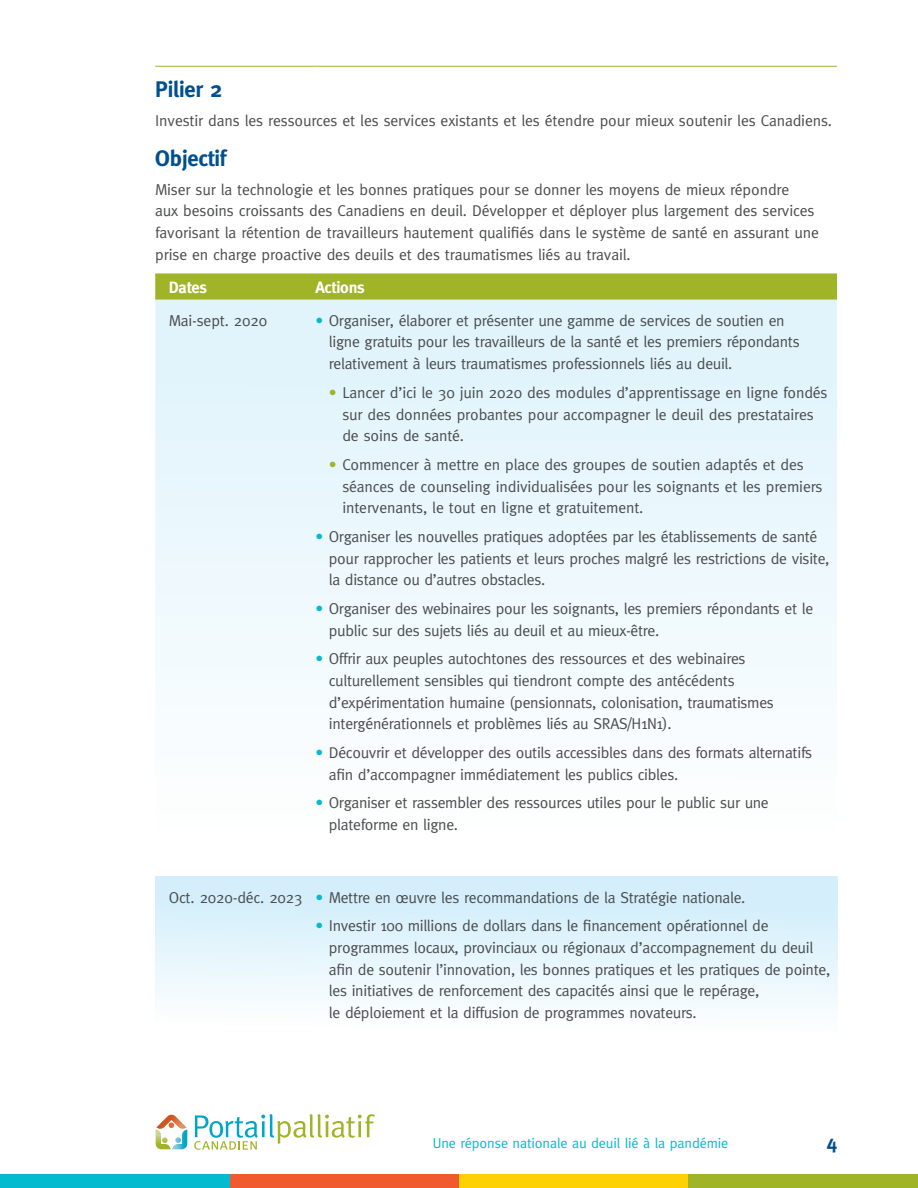
<style>
.page{position:relative;width:918px;height:1188px;background:#fff}
.page>*{position:absolute;margin:0;border:0;box-sizing:border-box;transform-origin:0 0}
.t1{font:700 22.5px "Meta";letter-spacing:-.01em;color:#004f8f}
.t2{font:700 19.5px "Meta";color:#004f8f}
.t3{font:700 16.5px "Meta";letter-spacing:-.01em;color:#fff}
.t4{font:15.75px/21.8px "Meta";letter-spacing:-.02em;color:#4b4c4d}
.t5{font:14.25px "Meta";letter-spacing:-.01em;color:#03bace}
.s1{color:#03bace}
.s2{color:#a0b427}
</style>
<div class="page">
<svg style="left:155px;top:273px;width:682px;height:27px;background:#a2b62e"></svg>
<svg style="left:155px;top:300px;width:682px;height:388px"></svg>
<hr style="left:155px;top:66px;width:160px;height:1px;background:#a0b427">
<hr style="left:315px;top:66px;width:522px;height:1px;background:#a0b427">
<svg style="left:155px;top:877px;width:682px;height:131px"></svg>
<div style="left:459px;top:1174px;width:229px;height:14px;background:#fed105"></div>
<div style="left:230px;top:1174px;width:229px;height:14px;background:#f1592f"></div>
<div style="left:0;top:1174px;width:230px;height:14px;background:#03bace"></div>
<div style="left:688px;top:1174px;width:230px;height:14px;background:#a0b427"></div>
<svg style="left:155px;top:1115px;width:33px;height:35px"></svg>
<svg style="left:194px;top:1114px;width:181px;height:36px"></svg>
<h1 class="t1" style="left:155px;top:76px;width:69px">Pilier 2</h1>
<p class="t4" style="left:155px;top:109px;width:678px">Investir dans les ressources et les services existants et les étendre pour mieux soutenir les Canadiens.</p>
<h1 class="t1" style="left:155px;top:145px;width:73px">Objectif</h1>
<p class="t4" style="left:155px;top:178px;width:665px">Miser sur la technologie et les bonnes pratiques pour se donner les moyens de mieux répondre<br>aux besoins croissants des Canadiens en deuil. Développer et déployer plus largement des services favorisant la rétention de travailleurs hautement qualifiés dans le système de santé en assurant une prise en charge proactive des deuils et des traumatismes liés au travail.</p>
<p class="t3" style="left:169px;top:278px;width:40px">Dates</p>
<p class="t3" style="left:315px;top:278px;width:51px">Actions</p>
<p class="t4" style="left:169px;top:309px;width:100px">Mai-sept. 2020</p>
<p class="t4" style="left:329px;top:309px;width:472px;text-indent:-13px"><span class="s1">•</span> Organiser, élaborer et présenter une gamme de services de soutien en ligne gratuits pour les travailleurs de la santé et les premiers répondants relativement à leurs traumatismes professionnels liés au deuil.</p>
<p class="t4" style="left:342px;top:381px;width:487px;text-indent:-13px"><span class="s2">•</span> Lancer d’ici le 30 juin 2020 des modules d’apprentissage en ligne fondés sur des données probantes pour accompagner le deuil des prestataires de soins de santé.</p>
<p class="t4" style="left:342px;top:453px;width:482px;text-indent:-13px"><span class="s2">•</span> Commencer à mettre en place des groupes de soutien adaptés et des séances de counseling individualisées pour les soignants et les premiers intervenants, le tout en ligne et gratuitement.</p>
<p class="t4" style="left:329px;top:525px;width:502px;text-indent:-13px"><span class="s1">•</span> Organiser les nouvelles pratiques adoptées par les établissements de santé pour rapprocher les patients et leurs proches malgré les restrictions de visite, la distance ou d’autres obstacles.</p>
<p class="t4" style="left:329px;top:597px;width:486px;text-indent:-13px"><span class="s1">•</span> Organiser des webinaires pour les soignants, les premiers répondants et le public sur des sujets liés au deuil et au mieux-être.</p>
<p class="t4" style="left:329px;top:648px;width:447px;text-indent:-13px"><span class="s1">•</span> Offrir aux peuples autochtones des ressources et des webinaires culturellement sensibles qui tiendront compte des antécédents d’expérimentation humaine (pensionnats, colonisation, traumatismes intergénérationnels et problèmes liés au SRAS/H1N1).</p>
<p class="t4" style="left:329px;top:741px;width:485px;text-indent:-13px"><span class="s1">•</span> Découvrir et développer des outils accessibles dans des formats alternatifs afin d’accompagner immédiatement les publics cibles.</p>
<p class="t4" style="left:329px;top:792px;width:442px;text-indent:-13px"><span class="s1">•</span> Organiser et rassembler des ressources utiles pour le public sur une plateforme en ligne.</p>
<p class="t4" style="left:169px;top:886px;width:578px">Oct. 2020-déc. 2023 <span class="s1">•</span> Mettre en œuvre les recommandations de la Stratégie nationale.</p>
<p class="t4" style="left:329px;top:915px;width:503px;text-indent:-13px"><span class="s1">•</span> Investir 100 millions de dollars dans le financement opérationnel de programmes locaux, provinciaux ou régionaux d’accompagnement du deuil afin de soutenir l’innovation, les bonnes pratiques et les pratiques de pointe, les initiatives de renforcement des capacités ainsi que le repérage,<br>le déploiement et la diffusion de programmes novateurs.</p>
<p class="t5" style="left:433px;top:1135px;width:297px">Une réponse nationale au deuil lié à la pandémie</p>
<p class="t2" style="left:827px;top:1131px;width:12px">4</p>
</div>
